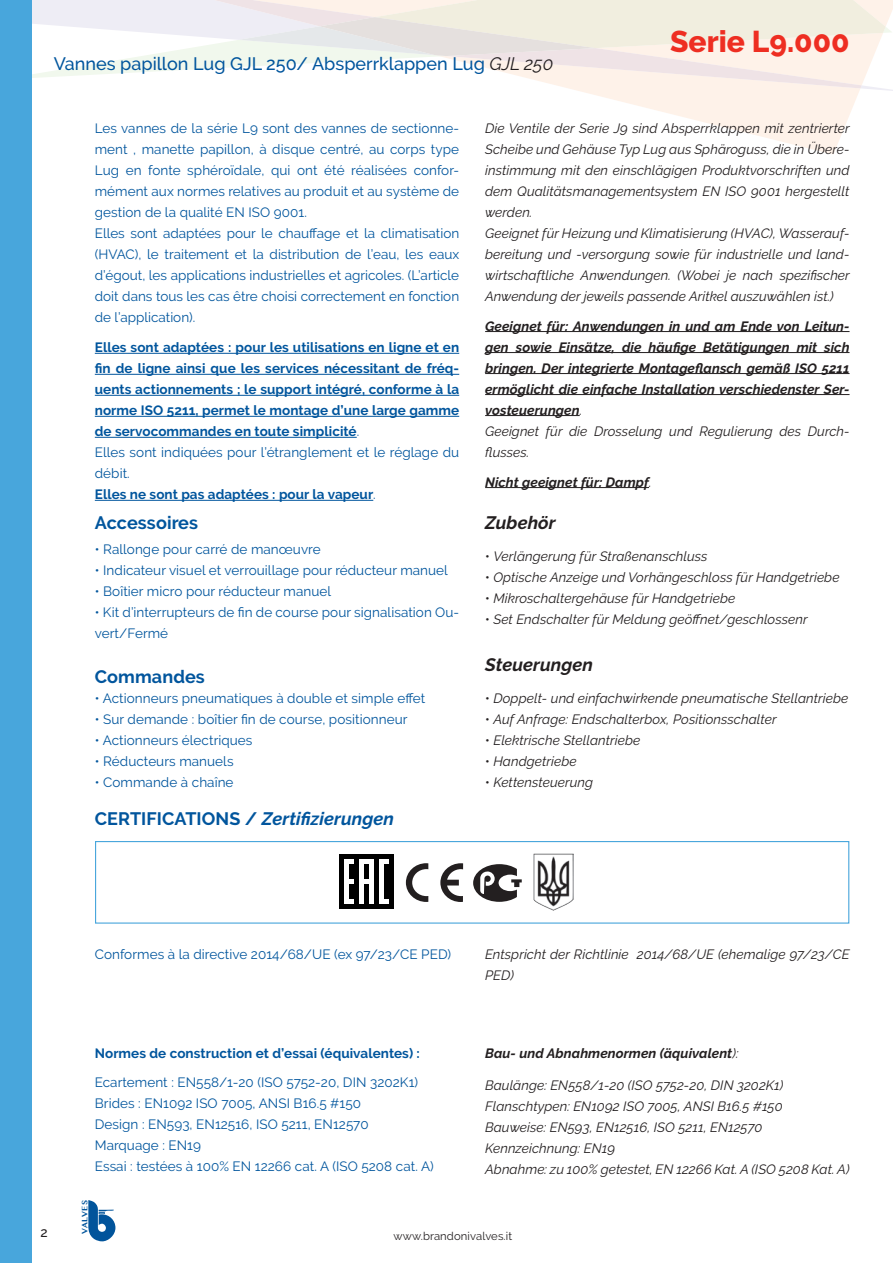
<style>
.page{position:relative;width:893px;height:1263px;background:#fff}
.page>*{position:absolute;margin:0;border:0;box-sizing:border-box;transform-origin:0 0}
.t1{font:800 30px "Raleway";color:#ee2e22}
.t2{font:500 18px "Raleway";color:#01559d}
.t3{font:italic 700 18px "Raleway";letter-spacing:.005em;color:#01559d}
.t4{font:700 18px "Raleway";letter-spacing:.005em;color:#01559d}
.t5{font:italic 700 18px "Raleway";letter-spacing:.005em;color:#231f20}
.t6{font:13.5px/21px "Raleway";letter-spacing:.005em;color:#01559d;text-align:justify}
.t7{font:italic 13.5px/21px "Raleway";letter-spacing:.005em;color:#231f20;text-align:justify}
.t8{font:700 13.5px/21px "Raleway";letter-spacing:.005em;color:#01559d;text-align:justify}
.t9{font:italic 700 13.5px/21px "Raleway";letter-spacing:.005em;color:#231f20;text-align:justify}
.t10{font:500 13.5px "Raleway";color:#231f20}
.t11{font:11.25px "Raleway";letter-spacing:.01em;color:#231f20}
.t12{font:700 7.8px "Lao MN";color:#01549b}
.s1{font-weight:400;font-style:italic;color:#231f20}
.s2{font-weight:400}
.s3{font-style:normal}
</style>
<div class="page">
<svg style="left:584px;top:92px;width:275px;height:62px;fill:#fef3eb"></svg>
<svg style="left:32px;top:0;width:861px;height:92px"></svg>
<svg style="left:165px;top:0;width:697px;height:88px"></svg>
<svg style="left:239px;top:0;width:647px;height:56px;background:#f1ece3"></svg>
<svg style="left:88px;top:1200px;width:27px;height:41px"></svg>
<div style="left:0;top:0;width:32px;height:1263px;background:#48a6dc"></div>
<div style="left:95px;top:841px;width:754px;height:83px;border:1px solid #48a6dc"></div>
<hr style="left:95px;top:353px;width:364px;height:1px;background:#01559d">
<hr style="left:95px;top:374px;width:364px;height:1px;background:#01559d">
<hr style="left:95px;top:395px;width:364px;height:1px;background:#01559d">
<hr style="left:95px;top:416px;width:364px;height:1px;background:#01559d">
<hr style="left:95px;top:437px;width:262px;height:1px;background:#01559d">
<hr style="left:95px;top:500px;width:278px;height:1px;background:#01559d">
<hr style="left:485px;top:331px;width:364px;height:1px;background:#231f20">
<hr style="left:485px;top:352px;width:364px;height:1px;background:#231f20">
<hr style="left:485px;top:373px;width:364px;height:1px;background:#231f20">
<hr style="left:485px;top:394px;width:364px;height:1px;background:#231f20">
<hr style="left:485px;top:415px;width:95px;height:1px;background:#231f20">
<hr style="left:485px;top:487px;width:164px;height:1px;background:#231f20">
<img style="left:340px;top:854px;width:54px;height:54px">
<svg style="left:440px;top:863px;width:23px;height:39px"></svg>
<svg style="left:406px;top:863px;width:22px;height:39px"></svg>
<svg style="left:473px;top:864px;width:49px;height:38px"></svg>
<img style="left:533px;top:854px;width:40px;height:57px">
<p class="t2" style="left:54px;top:54px;width:501px">Vannes papillon Lug GJL 250/ Absperrklappen Lug <span class="s1">GJL 250</span></p>
<p class="t1" style="left:670px;top:25px;width:181px">Serie L9.000</p>
<p class="t6" style="left:95px;top:118px;width:366px">Les vannes de la série L9 sont des vannes de sectionne&shy;ment , manette papillon, à disque centré, au corps type Lug en fonte sphéroïdale, qui ont été réalisées confor&shy;mément aux normes relatives au produit et au système de gestion de la qualité EN ISO 9001.</p>
<p class="t6" style="left:95px;top:223px;width:366px">Elles sont adaptées pour le chauffage et la climatisation (HVAC), le traitement et la distribution de l’eau, les eaux d’égout, les applications industrielles et agricoles. (L’article doit dans tous les cas être choisi correctement en fonction de l’application).</p>
<p class="t8" style="left:95px;top:337px;width:366px">Elles sont adaptées : pour les utilisations en ligne et en fin de ligne ainsi que les services nécessitant de fréq&shy;uents actionnements ; le support intégré, conforme à la norme ISO 5211, permet le montage d’une large gamme de servocommandes en toute simplicité<span class="s2">.</span></p>
<p class="t6" style="left:95px;top:442px;width:366px">Elles sont indiquées pour l’étranglement et le réglage du débit.</p>
<p class="t8" style="left:95px;top:484px;width:283px">Elles ne sont pas adaptées : pour la vapeur<span class="s2">.</span></p>
<p class="t4" style="left:95px;top:513px;width:105px">Accessoires</p>
<p class="t6" style="left:95px;top:538px;width:227px">•● Rallonge pour carré de manœuvre</p>
<p class="t6" style="left:95px;top:559px;width:355px">•● Indicateur visuel et verrouillage pour réducteur manuel</p>
<p class="t6" style="left:95px;top:580px;width:238px">•● Boîtier micro pour réducteur manuel</p>
<p class="t6" style="left:95px;top:601px;width:366px">•● Kit d’interrupteurs de fin de course pour signalisation Ou&shy;vert/Fermé</p>
<p class="t4" style="left:95px;top:666px;width:112px">Commandes</p>
<p class="t6" style="left:95px;top:687px;width:332px">•● Actionneurs pneumatiques à double et simple effet</p>
<p class="t6" style="left:95px;top:708px;width:314px">•● Sur demande : boîtier fin de course, positionneur</p>
<p class="t6" style="left:95px;top:729px;width:159px">•● Actionneurs électriques</p>
<p class="t6" style="left:95px;top:750px;width:140px">•● Réducteurs manuels</p>
<p class="t6" style="left:95px;top:771px;width:140px">•● Commande à chaîne</p>
<p class="t3" style="left:95px;top:808px;width:301px"><span class="s3">CERTIFICATIONS /</span> Zertifizierungen</p>
<p class="t7" style="left:485px;top:118px;width:366px">Die Ventile der Serie J9 sind Absperrklappen mit zentrierter Scheibe und Gehäuse Typ Lug aus Sphäroguss, die in Übere&shy;instimmung mit den einschlägigen Produktvorschriften und dem Qualitätsmanagementsystem EN ISO 9001 hergestellt werden.</p>
<p class="t7" style="left:485px;top:223px;width:366px">Geeignet für Heizung und Klimatisierung (HVAC), Wasserauf&shy;bereitung und -versorgung sowie für industrielle und land&shy;wirtschaftliche Anwendungen. (Wobei je nach spezifischer Anwendung der jeweils passende Aritkel auszuwählen ist.)</p>
<p class="t9" style="left:485px;top:315px;width:366px">Geeignet für: Anwendungen in und am Ende von Leitun&shy;gen sowie Einsätze, die häufige Betätigungen mit sich bringen. Der integrierte Montageflansch gemäß ISO 5211 ermöglicht die einfache Installation verschiedenster Ser&shy;vosteuerungen<span class="s2">.</span></p>
<p class="t7" style="left:485px;top:420px;width:366px">Geeignet für die Drosselung und Regulierung des Durch&shy;flusses.</p>
<p class="t9" style="left:485px;top:471px;width:168px">Nicht geeignet für: Dampf<span class="s2">.</span></p>
<p class="t5" style="left:485px;top:513px;width:72px">Zubehör</p>
<p class="t7" style="left:485px;top:546px;width:224px"><span class="s3">•</span>● Verlängerung für Straßenanschluss</p>
<p class="t7" style="left:485px;top:567px;width:356px"><span class="s3">•</span>● Optische Anzeige und Vorhängeschloss für Handgetriebe</p>
<p class="t7" style="left:485px;top:588px;width:252px"><span class="s3">•</span>● Mikroschaltergehäuse für Handgetriebe</p>
<p class="t7" style="left:485px;top:609px;width:324px"><span class="s3">•</span>● Set Endschalter für Meldung geöffnet/geschlossenr</p>
<p class="t5" style="left:485px;top:654px;width:109px">Steuerungen</p>
<p class="t7" style="left:485px;top:687px;width:365px"><span class="s3">•</span>● Doppelt- und einfachwirkende pneumatische Stellantriebe</p>
<p class="t7" style="left:485px;top:708px;width:293px"><span class="s3">•</span>● Auf Anfrage: Endschalterbox, Positionsschalter</p>
<p class="t7" style="left:485px;top:729px;width:157px"><span class="s3">•</span>● Elektrische Stellantriebe</p>
<p class="t7" style="left:485px;top:750px;width:93px"><span class="s3">•</span>● Handgetriebe</p>
<p class="t7" style="left:485px;top:771px;width:109px"><span class="s3">•</span>● Kettensteuerung</p>
<p class="t10" style="left:40px;top:1225px;width:9px">2</p>
<p class="t6" style="left:95px;top:944px;width:358px">Conformes à la directive 2014/68/UE (ex 97/23/CE PED)</p>
<p class="t8" style="left:95px;top:1043px;width:327px">Normes de construction et d’essai (équivalentes) :</p>
<p class="t6" style="left:95px;top:1071px;width:325px">Ecartement : EN558/1-20 (ISO 5752-20, DIN 3202K1)</p>
<p class="t6" style="left:95px;top:1092px;width:268px">Brides : EN1092 ISO 7005, ANSI B16.5 #150</p>
<p class="t6" style="left:95px;top:1113px;width:275px">Design : EN593, EN12516, ISO 5211, EN12570</p>
<p class="t6" style="left:95px;top:1134px;width:108px">Marquage : EN19</p>
<p class="t6" style="left:95px;top:1155px;width:340px">Essai : testées à 100% EN 12266 cat. A (ISO 5208 cat. A)</p>
<p class="t7" style="left:485px;top:944px;width:366px">Entspricht der Richtlinie 2014/68/UE (ehemalige 97/23/CE<br>PED)</p>
<p class="t9" style="left:485px;top:1043px;width:255px">Bau- und Abnahmenormen (äquivalent<span class="s2">):</span></p>
<p class="t7" style="left:485px;top:1074px;width:300px">Baulänge: EN558/1-20 (ISO 5752-20, DIN 3202K1)</p>
<p class="t7" style="left:485px;top:1095px;width:299px">Flanschtypen: EN1092 ISO 7005, ANSI B16.5 #150</p>
<p class="t7" style="left:485px;top:1116px;width:279px">Bauweise: EN593, EN12516, ISO 5211, EN12570</p>
<p class="t7" style="left:485px;top:1137px;width:132px">Kennzeichnung: EN19</p>
<p class="t7" style="left:485px;top:1158px;width:366px">Abnahme: zu 100% getestet, EN 12266 Kat. A (ISO 5208 Kat. A)</p>
<p class="t12" style="left:80px;top:1233px;width:35px;rotate:-90deg">VALVES</p>
<p class="t11" style="left:394px;top:1229px;width:120px">www.brandonivalves.it</p>
</div>
